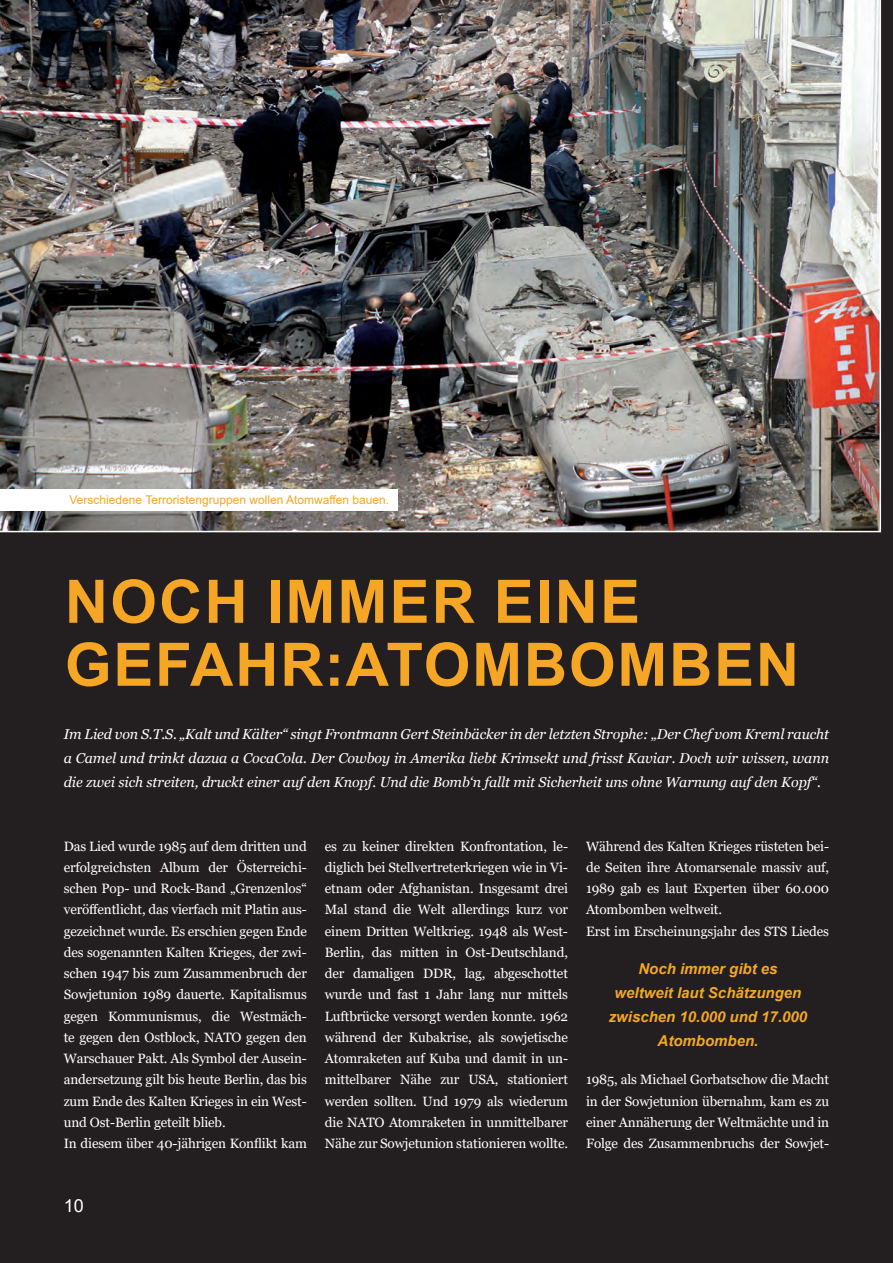
<style>
.page{position:relative;width:893px;height:1263px;background:#fff}
.page>*{position:absolute;margin:0;border:0;box-sizing:border-box;transform-origin:0 0}
.t1{font:700 60px/63px "Arial";letter-spacing:.03em;color:#f5a625}
.t2{font:18px "Arial";color:#fff}
.t3{font:italic 700 15px/24px "Arial";color:#f5a726;text-align:center}
.t4{font:italic 14.25px/24px "Georgia";letter-spacing:-.005em;color:#fff;text-align:justify}
.t5{font:13.5px/21.3px "Georgia";letter-spacing:-.01em;color:#fff}
.t6{font:12px "Arial";color:#f5a625}
</style>
<div class="page">
<div style="left:0;top:0;width:880px;height:1263px;background:#231f20"></div>
<div style="left:880px;top:0;width:13px;height:1263px;background:#231f20"></div>
<img style="left:0;top:0;width:881px;height:532px">
<div style="left:0;top:489px;width:398px;height:21px;background:#fff"></div>
<p class="t6" style="left:70px;top:491px;width:321px">Verschiedene Terroristengruppen wollen Atomwaffen bauen.</p>
<h1 class="t1" style="left:65px;top:571px;width:736px">NOCH IMMER EINE<br>GEFAHR: ATOMBOMBEN</h1>
<p class="t4" style="left:64px;top:722px;width:767px">Im Lied von S.T.S. „Kalt und Kälter“ singt Frontmann Gert Steinbäcker in der letzten Strophe: „Der Chef vom Kreml raucht a Camel und trinkt dazua a CocaCola. Der Cowboy in Amerika liebt Krimsekt und frisst Kaviar. Doch wir wissen, wann die zwei sich streiten, druckt einer auf den Knopf. Und die Bomb‘n fallt mit Sicherheit uns ohne Warnung auf den Kopf“.</p>
<p class="t5" style="left:64px;top:835px;width:245px">Das Lied wurde 1985 auf dem dritten und erfolgreichsten Album der Österreichi&shy;schen Pop- und Rock-Band „Grenzenlos“ veröffentlicht, das vierfach mit Platin aus&shy;gezeichnet wurde. Es erschien gegen Ende des sogenannten Kalten Krieges, der zwi&shy;schen 1947 bis zum Zusammenbruch der Sowjetunion 1989 dauerte. Kapitalismus gegen Kommunismus, die Westmäch&shy;te gegen den Ostblock, NATO gegen den Warschauer Pakt. Als Symbol der Ausein&shy;andersetzung gilt bis heute Berlin, das bis zum Ende des Kalten Krieges in ein West&shy;und Ost-Berlin geteilt blieb.<br>In diesem über 40-jährigen Konflikt kam</p>
<p class="t5" style="left:325px;top:835px;width:245px;text-align:justify">es zu keiner direkten Konfrontation, le&shy;diglich bei Stellvertreterkriegen wie in Vi&shy;etnam oder Afghanistan. Insgesamt drei Mal stand die Welt allerdings kurz vor einem Dritten Weltkrieg. 1948 als West-Berlin, das mitten in Ost-Deutschland, der damaligen DDR, lag, abgeschottet wurde und fast 1 Jahr lang nur mittels Luftbrücke versorgt werden konnte. 1962 während der Kubakrise, als sowjetische Atomraketen auf Kuba und damit in un&shy;mittelbarer Nähe zur USA, stationiert werden sollten. Und 1979 als wiederum die NATO Atomraketen in unmittelbarer Nähe zur Sowjetunion stationieren wollte.</p>
<p class="t5" style="left:586px;top:835px;width:245px">Während des Kalten Krieges rüsteten bei&shy;de Seiten ihre Atomarsenale massiv auf, 1989 gab es laut Experten über 60.000<br>Atombomben weltweit.<br>Erst im Erscheinungsjahr des STS Liedes</p>
<p class="t3" style="left:609px;top:958px;width:200px">Noch immer gibt es weltweit laut Schätzungen zwischen 10.000 und 17.000<br>Atombomben.</p>
<p class="t5" style="left:586px;top:1069px;width:245px;text-align:justify">1985, als Michael Gorbatschow die Macht in der Sowjetunion übernahm, kam es zu einer Annäherung der Weltmächte und in Folge des Zusammenbruchs der Sowjet-</p>
<h2 class="t2" style="left:64px;top:1193px;width:22px">10</h2>
</div>
